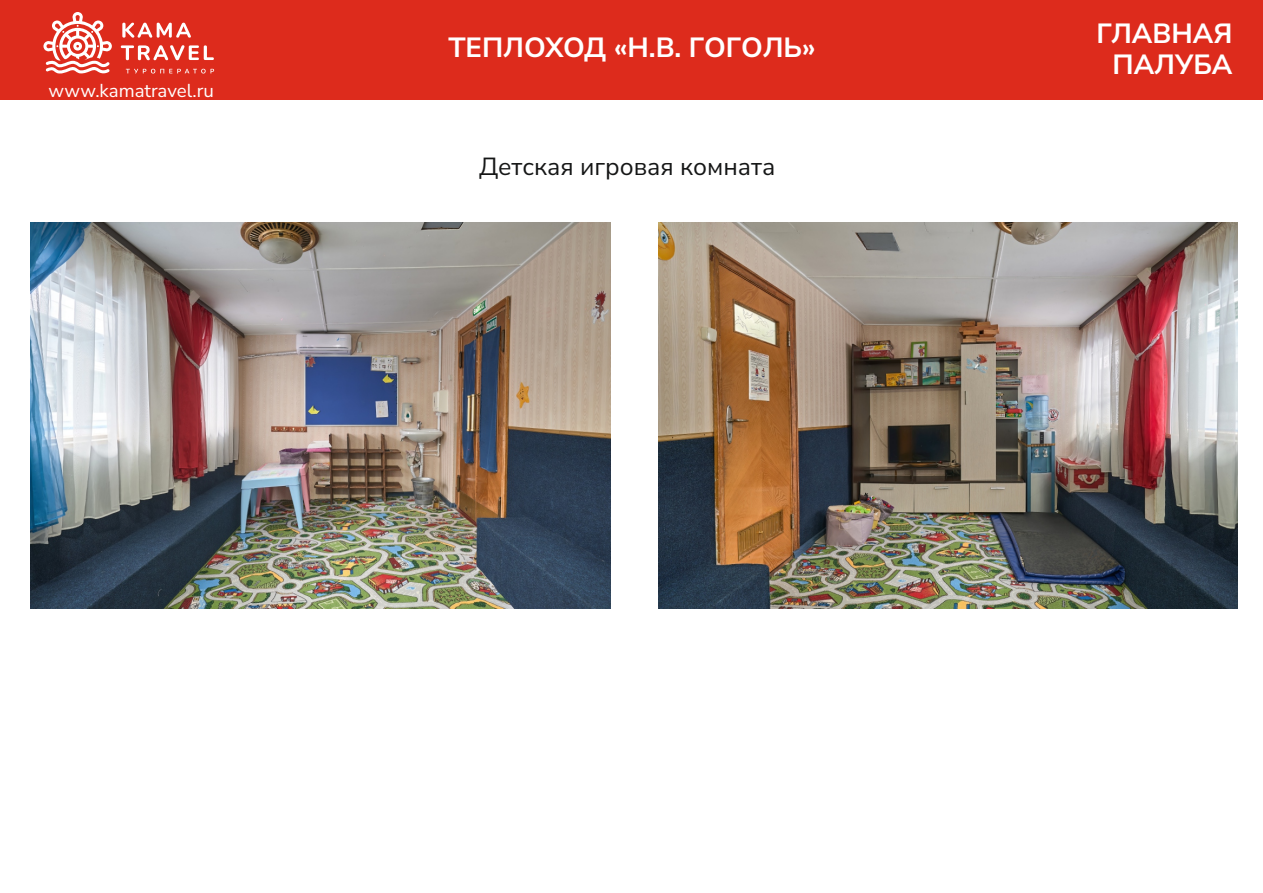
<style>
.page{position:relative;width:1263px;height:893px;background:#fff}
.page>*{position:absolute;margin:0;border:0;box-sizing:border-box;transform-origin:0 0}
.t1{font:700 27.75px/31.7px "Nunito Sans";color:#fff;text-align:center}
.t2{font:24.6px "Nunito Sans";color:#151616}
.t3{font:18.6px "Nunito Sans";color:#fff}
</style>
<div class="page">
<div style="left:0;top:0;width:1263px;height:100px;background:#dd2b1c"></div>
<svg style="left:121px;top:23px;width:93px;height:37px"></svg>
<svg style="left:126px;top:69px;width:88px;height:5px"></svg>
<svg style="left:43px;top:12px;width:69px;height:62px"></svg>
<img style="left:31px;top:222px;width:579px;height:386px">
<img style="left:658px;top:222px;width:580px;height:386px">
<p class="t3" style="left:49px;top:79px;width:167px">www.kamatravel.ru</p>
<p class="t1" style="left:448px;top:32px;width:369px">ТЕПЛОХОД «Н.В. ГОГОЛЬ»</p>
<p class="t2" style="left:479px;top:150px;width:298px">Детская игровая комната</p>
<p class="t1" style="left:1096px;top:18px;width:138px">ГЛАВНАЯ<br>ПАЛУБА</p>
</div>
